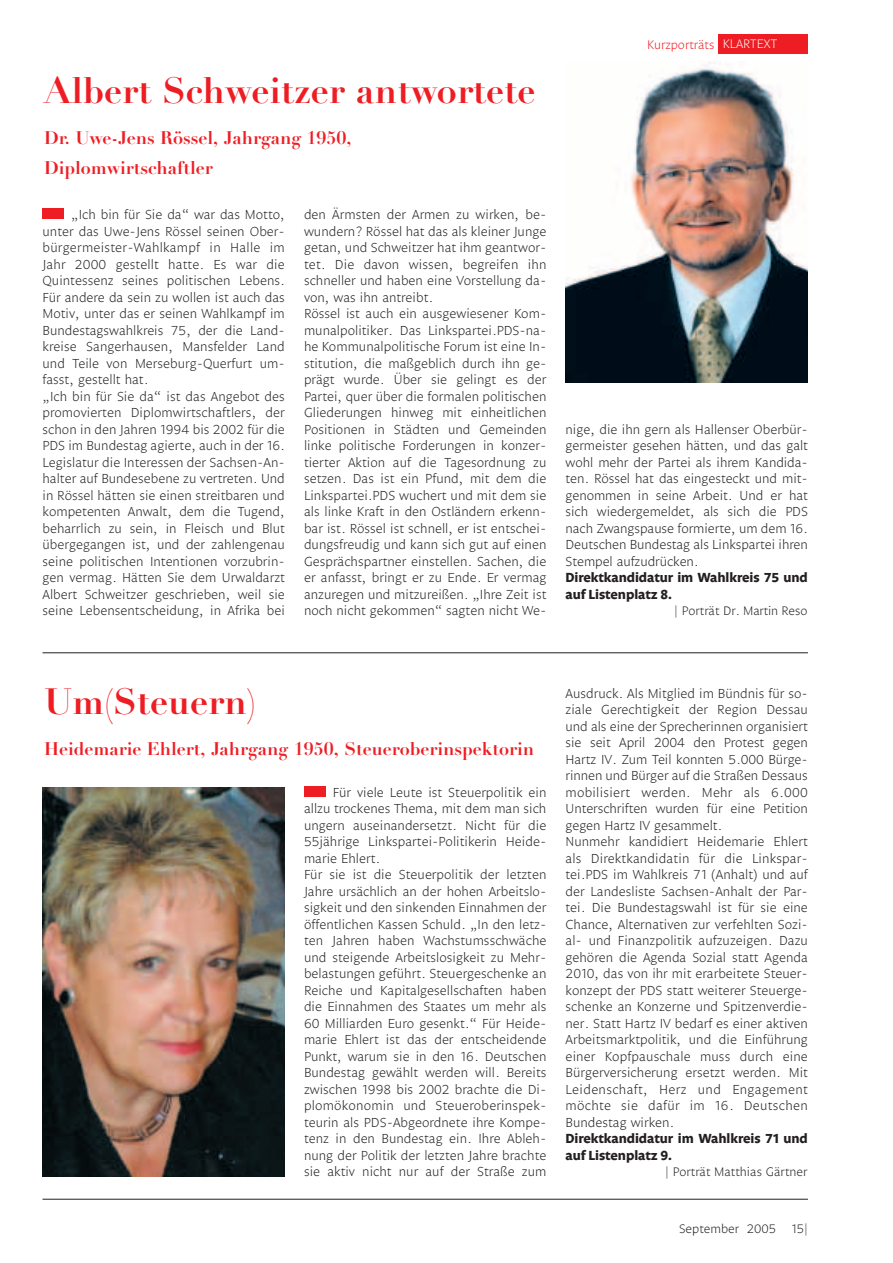
<style>
.page{position:relative;width:893px;height:1263px;background:#fff}
.page>*{position:absolute;margin:0;border:0;box-sizing:border-box;transform-origin:0 0}
.t1{font:700 36px "Didot";color:#ee1d23}
.t2{font:700 18px/30px "Didot";color:#ee1d23}
.t3{font:300 13.5px/16.5px "Legato LF";color:#231f20}
.t4{font:700 13.5px/16.5px "Legato LF";letter-spacing:-.005em;color:#231f20}
.t5{font:300 12.75px "Legato";color:#231f20}
.t6{font:300 12.75px "Legato LF";color:#ee1d23}
.t7{font:300 12.75px "Legato LF";color:#231f20}
.s1{color:#fff}
</style>
<div class="page">
<img style="left:43px;top:788px;width:242px;height:388px">
<hr style="left:43px;top:1199px;width:765px;height:1px;background:#231f20">
<div style="left:719px;top:34px;width:89px;height:20px;background:#ee1d23"></div>
<hr style="left:43px;top:652px;width:765px;height:1px;background:#231f20">
<img style="left:566px;top:61px;width:242px;height:322px">
<div style="left:304px;top:786px;width:21px;height:10px;background:#ee1d23"></div>
<div style="left:43px;top:208px;width:21px;height:11px;background:#ee1d23"></div>
<h1 class="t1" style="left:44px;top:77px;width:493px">Albert Schweitzer antwortete</h1>
<h2 class="t2" style="left:44px;top:125px;width:309px">Dr. Uwe-Jens Rössel, Jahrgang 1950,<br>Diplomwirtschaftler</h2>
<p class="t3" style="left:43px;top:207px;width:244px;text-indent:29px">„Ich bin für Sie da“ war das Motto, unter das Uwe-Jens Rössel seinen Ober&shy;bürgermeister-Wahlkampf in Halle im Jahr 2000 gestellt hatte. Es war die Quintessenz seines politischen Lebens.<br>Für andere da sein zu wollen ist auch das Motiv, unter das er seinen Wahlkampf im Bundestagswahlkreis 75, der die Land&shy;kreise Sangerhausen, Mansfelder Land und Teile von Merseburg-Querfurt um&shy;fasst, gestellt hat.<br>„Ich bin für Sie da“ ist das Angebot des promovierten Diplomwirtschaftlers, der schon in den Jahren 1994 bis 2002 für die PDS im Bundestag agierte, auch in der 16.<br>Legislatur die Interessen der Sachsen-An&shy;halter auf Bundesebene zu vertreten. Und in Rössel hätten sie einen streitbaren und kompetenten Anwalt, dem die Tugend, beharrlich zu sein, in Fleisch und Blut übergegangen ist, und der zahlengenau seine politischen Intentionen vorzubrin&shy;gen vermag. Hätten Sie dem Urwaldarzt Albert Schweitzer geschrieben, weil sie seine Lebensentscheidung, in Afrika bei</p>
<p class="t3" style="left:304px;top:207px;width:244px">den Ärmsten der Armen zu wirken, be&shy;wundern? Rössel hat das als kleiner Junge getan, und Schweitzer hat ihm geantwor&shy;tet. Die davon wissen, begreifen ihn schneller und haben eine Vorstellung da&shy;von, was ihn antreibt.<br>Rössel ist auch ein ausgewiesener Kom&shy;munalpolitiker. Das Linkspartei.PDS-na&shy;he Kommunalpolitische Forum ist eine In&shy;stitution, die maßgeblich durch ihn ge&shy;prägt wurde. Über sie gelingt es der Partei, quer über die formalen politischen Gliederungen hinweg mit einheitlichen Positionen in Städten und Gemeinden linke politische Forderungen in konzer&shy;tierter Aktion auf die Tagesordnung zu setzen. Das ist ein Pfund, mit dem die Linkspartei.PDS wuchert und mit dem sie als linke Kraft in den Ostländern erkenn&shy;bar ist. Rössel ist schnell, er ist entschei&shy;dungsfreudig und kann sich gut auf einen Gesprächspartner einstellen. Sachen, die er anfasst, bringt er zu Ende. Er vermag anzuregen und mitzureißen. „Ihre Zeit ist noch nicht gekommen“ sagten nicht We-</p>
<p class="t6" style="left:647px;top:39px;width:132px">Kurzporträts <span class="s1">KLARTEXT</span></p>
<p class="t3" style="left:566px;top:422px;width:244px;text-align:justify">nige, die ihn gern als Hallenser Oberbür&shy;germeister gesehen hätten, und das galt wohl mehr der Partei als ihrem Kandida&shy;ten. Rössel hat das eingesteckt und mit&shy;genommen in seine Arbeit. Und er hat sich wiedergemeldet, als sich die PDS nach Zwangspause formierte, um dem 16.<br>Deutschen Bundestag als Linkspartei ihren Stempel aufzudrücken.</p>
<p class="t4" style="left:566px;top:570px;width:244px">Direktkandidatur im Wahlkreis 75 und auf Listenplatz 8.</p>
<p class="t5" style="left:674px;top:606px;width:135px">| Porträt Dr. Martin Reso</p>
<h1 class="t1" style="left:44px;top:688px;width:213px">Um(Steuern)</h1>
<h2 class="t2" style="left:44px;top:736px;width:491px">Heidemarie Ehlert, Jahrgang 1950, Steueroberinspektorin</h2>
<p class="t3" style="left:304px;top:785px;width:244px;text-indent:29px">Für viele Leute ist Steuerpolitik ein allzu trockenes Thema, mit dem man sich ungern auseinandersetzt. Nicht für die 55jährige Linkspartei-Politikerin Heide&shy;marie Ehlert.<br>Für sie ist die Steuerpolitik der letzten Jahre ursächlich an der hohen Arbeitslo&shy;sigkeit und den sinkenden Einnahmen der öffentlichen Kassen Schuld. „In den letz&shy;ten Jahren haben Wachstumsschwäche und steigende Arbeitslosigkeit zu Mehr&shy;belastungen geführt. Steuergeschenke an Reiche und Kapitalgesellschaften haben die Einnahmen des Staates um mehr als 60 Milliarden Euro gesenkt.“ Für Heide&shy;marie Ehlert ist das der entscheidende Punkt, warum sie in den 16. Deutschen Bundestag gewählt werden will. Bereits zwischen 1998 bis 2002 brachte die Di&shy;plomökonomin und Steueroberinspek&shy;teurin als PDS-Abgeordnete ihre Kompe&shy;tenz in den Bundestag ein. Ihre Ableh&shy;nung der Politik der letzten Jahre brachte sie aktiv nicht nur auf der Straße zum</p>
<p class="t3" style="left:566px;top:686px;width:244px">Ausdruck. Als Mitglied im Bündnis für so&shy;ziale Gerechtigkeit der Region Dessau und als eine der Sprecherinnen organisiert sie seit April 2004 den Protest gegen Hartz IV. Zum Teil konnten 5.000 Bürge&shy;rinnen und Bürger auf die Straßen Dessaus mobilisiert werden. Mehr als 6.000<br>Unterschriften wurden für eine Petition gegen Hartz IV gesammelt.<br>Nunmehr kandidiert Heidemarie Ehlert als Direktkandidatin für die Linkspar&shy;tei.PDS im Wahlkreis 71 (Anhalt) und auf der Landesliste Sachsen-Anhalt der Par&shy;tei. Die Bundestagswahl ist für sie eine Chance, Alternativen zur verfehlten Sozi&shy;al- und Finanzpolitik aufzuzeigen. Dazu gehören die Agenda Sozial statt Agenda 2010, das von ihr mit erarbeitete Steuer&shy;konzept der PDS statt weiterer Steuerge&shy;schenke an Konzerne und Spitzenverdie&shy;ner. Statt Hartz IV bedarf es einer aktiven Arbeitsmarktpolitik, und die Einführung einer Kopfpauschale muss durch eine Bürgerversicherung ersetzt werden. Mit Leidenschaft, Herz und Engagement möchte sie dafür im 16. Deutschen Bundestag wirken.</p>
<p class="t4" style="left:566px;top:1131px;width:244px">Direktkandidatur im Wahlkreis 71 und auf Listenplatz 9.</p>
<p class="t5" style="left:665px;top:1167px;width:144px">| Porträt Matthias Gärtner</p>
<p class="t7" style="left:679px;top:1224px;width:130px">September 2005 15|</p>
</div>
